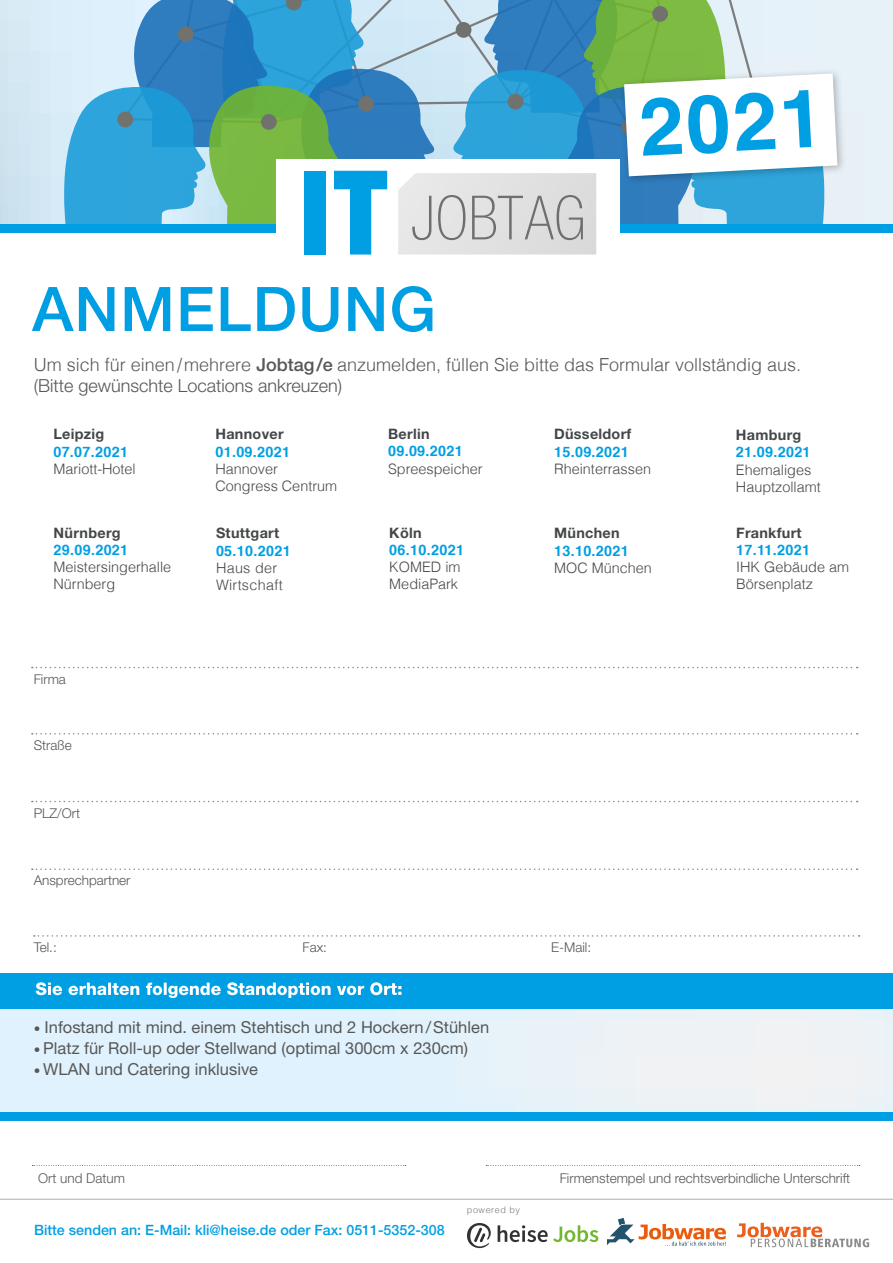
<style>
.page{position:relative;width:893px;height:1263px;background:#fff}
.page>*{position:absolute;margin:0;border:0;box-sizing:border-box;transform-origin:0 0}
.t1{font:700 80.55px "Helvetica";color:#009fe3}
.t2{font:500 61.5px "Helvetica Neue";letter-spacing:.02em;color:#009fe3}
.t3{font:300 18px/21.6px "Helvetica";color:#575756}
.t4{font:16.5px "Helvetica Neue";color:#575756}
.t5{font:300 14.4px/17.1px "Helvetica";color:#444749}
.t6{font:300 14.4px/17.2px "Helvetica";letter-spacing:.02em;color:#444749}
.t7{font:700 14.4px/17.2px "Helvetica";letter-spacing:.02em;color:#009fe3}
.t8{font:500 14.25px "Helvetica Neue";color:#009fe3}
.t9{font:300 13.5px "Helvetica Neue";color:#575756}
.t10{font:300 9px "Helvetica";letter-spacing:.06em;color:#777b7d}
.s1{font-family:"Helvetica Neue";font-weight:500}
.s2{font-family:"Helvetica Neue"}
.s3{font-family:"Helvetica Neue";font-weight:700}
.s4{font-weight:700;color:#009fe3}
.s5{font-family:"Helvetica Neue";color:#444749}
.s6{font-weight:300;color:#444749}
.s7{font-family:"Myriad Pro";font-weight:900}
</style>
<div class="page">
<svg style="left:0;top:0;width:893px;height:224px;background:#dcecf5"></svg>
<svg style="left:607px;top:1218px;width:119px;height:28px"></svg>
<hr style="left:0;top:1199px;width:893px;height:1px;background:#aeaeae">
<svg style="left:32px;top:1165px;width:374px;height:1px"></svg>
<svg style="left:486px;top:1165px;width:374px;height:1px"></svg>
<svg style="left:32px;top:667px;width:826px;height:1px"></svg>
<svg style="left:32px;top:733px;width:826px;height:1px"></svg>
<svg style="left:32px;top:801px;width:826px;height:1px"></svg>
<svg style="left:32px;top:868px;width:826px;height:2px"></svg>
<svg style="left:34px;top:935px;width:826px;height:2px"></svg>
<div style="left:618px;top:67px;width:228px;height:119px;background:#000;opacity:.27"></div>
<svg style="left:737px;top:1223px;width:132px;height:24px"></svg>
<div style="left:0;top:224px;width:893px;height:9px;background:#009fe3"></div>
<svg style="left:54px;top:0;width:783px;height:255px"></svg>
<div style="left:0;top:982px;width:893px;height:132px;background:linear-gradient(to right,#dcf2ff,#f0f2f4)"></div>
<div style="left:0;top:1112px;width:893px;height:8px;background:#009fe3"></div>
<div style="left:0;top:974px;width:893px;height:35px;background:#009fe3"></div>
<svg style="left:36px;top:982px;width:365px;height:16px"></svg>
<svg style="left:467px;top:1223px;width:24px;height:25px"></svg>
<svg style="left:498px;top:1225px;width:100px;height:17px"></svg>
<p class="t1" style="left:636px;top:63px;width:187px;rotate:-3deg">2021</p>
<p class="t2" style="left:32px;top:272px;width:405px">ANMELDUNG</p>
<p class="t3" style="left:34px;top:352px;width:769px">Um sich für einen/mehrere <span class="s1">Jobtag/e</span> anzumelden, füllen Sie bitte das Formular vollständig aus. <span class="s2">(Bitte gewünschte Locations ankreuzen)</span></p>
<p class="t5" style="left:215px;top:425px;width:123px"><span class="s3">Hannover<br></span><span class="s4">01.09.2021<br></span>Hannover<br>Congress Centrum</p>
<p class="t5" style="left:388px;top:425px;width:96px"><span class="s3">Berlin<br></span><span class="s4">09.09.2021<br></span>Spreespeicher</p>
<p class="t5" style="left:53px;top:425px;width:84px"><span class="s3">Leipzig<br></span><span class="s4">07.07.2021<br></span>Mariott-Hotel</p>
<p class="t5" style="left:554px;top:425px;width:98px"><span class="s3">Düsseldorf<br></span><span class="s4">15.09.2021<br></span>Rheinterrassen</p>
<p class="t5" style="left:736px;top:426px;width:86px"><span class="s3">Hamburg<br></span><span class="s4">21.09.2021<br></span>Ehemaliges<br>Hauptzollamt</p>
<p class="t5" style="left:54px;top:523px;width:119px"><span class="s3">Nürnberg<br></span><span class="s4">29.09.2021<br></span>Meistersingerhalle<br>Nürnberg</p>
<p class="t9" style="left:34px;top:671px;width:34px">Firma</p>
<p class="t9" style="left:34px;top:737px;width:40px">Straße</p>
<p class="t9" style="left:34px;top:805px;width:48px">PLZ/Ort</p>
<p class="t9" style="left:34px;top:872px;width:98px">Ansprechpartner</p>
<p class="t6" style="left:216px;top:523px;width:76px"><span class="s3">Stuttgart<br></span><span class="s4">05.10.2021<br></span>Haus der<br>Wirtschaft</p>
<p class="t5" style="left:389px;top:523px;width:76px"><span class="s3">Köln<br></span><span class="s4">06.10.2021<br></span>KOMED im<br>MediaPark</p>
<p class="t5" style="left:736px;top:523px;width:114px"><span class="s3">Frankfurt<br></span><span class="s4">17.11.2021<br></span>IHK Gebäude am<br>Börsenplatz</p>
<p class="t7" style="left:554px;top:524px;width:99px"><span class="s5">München<br></span>13.10.2021<br><span class="s6">MOC München</span></p>
<p class="t9" style="left:34px;top:939px;width:25px">Tel.:</p>
<p class="t9" style="left:302px;top:939px;width:26px">Fax:</p>
<p class="t9" style="left:551px;top:939px;width:42px">E-Mail:</p>
<p class="t4" style="left:34px;top:1017px;width:457px"><span class="s7">•</span> Infostand mit mind. einem Stehtisch und 2 Hockern/Stühlen</p>
<p class="t4" style="left:34px;top:1038px;width:436px"><span class="s7">•</span> Platz für Roll-up oder Stellwand (optimal 300cm x 230cm)</p>
<p class="t4" style="left:34px;top:1059px;width:226px"><span class="s7">•</span> WLAN und Catering inklusive</p>
<p class="t9" style="left:38px;top:1169px;width:88px">Ort und Datum</p>
<p class="t9" style="left:560px;top:1169px;width:292px">Firmenstempel und rechtsverbindliche Unterschrift</p>
<p class="t8" style="left:34px;top:1222px;width:412px">Bitte senden an: E-Mail: kli@heise.de oder Fax: 0511-5352-308</p>
<p class="t10" style="left:467px;top:1202px;width:55px">powered by</p>
</div>
